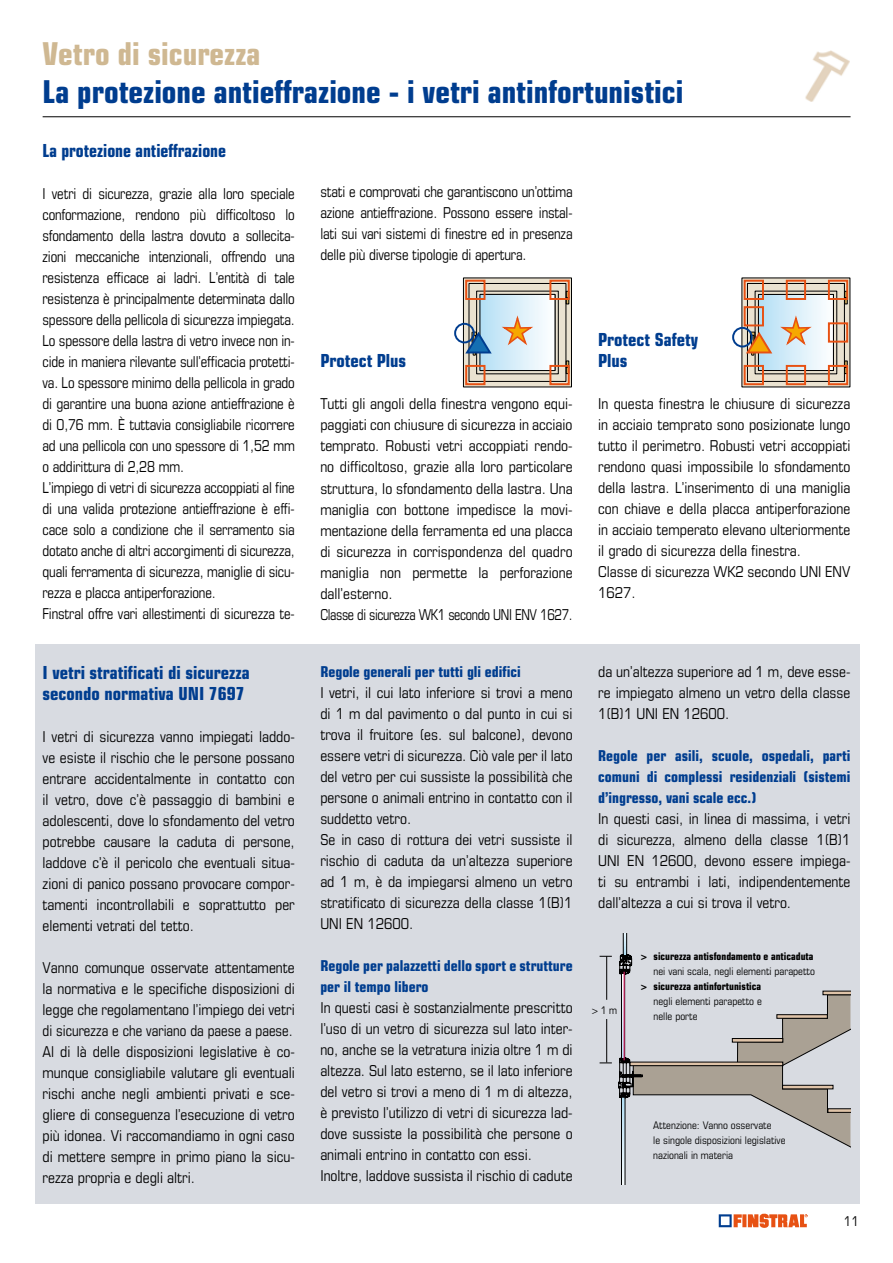
<style>
.page{position:relative;width:893px;height:1263px;background:#fff}
.page>*{position:absolute;margin:0;border:0;box-sizing:border-box;transform-origin:0 0}
.t1{font:700 condensed 31.5px "Eurostile";color:#003d8f}
.t2{font:700 condensed 31.5px "Eurostile";color:#cfb892}
.t3{font:700 condensed 18px/21px "Eurostile";color:#003d8f}
.t4{font:700 condensed 18px "Eurostile";color:#003d8f;scale:.95 1}
.t5{font:condensed 15px/21px "Eurostile";color:#000}
.t6{font:condensed 15px/21px "Eurostile";color:#000;scale:.95 1}
.t7{font:700 condensed 15px/21px "Eurostile";color:#003d8f}
.t8{font:condensed 13.5px "Eurostile";color:#000}
.t9{font:condensed 10.5px/15px "Eurostile";color:#000}
.t10{font:700 condensed 10.5px "Eurostile";color:#000}
</style>
<div class="page">
<svg style="left:742px;top:1214px;width:4px;height:13px"></svg>
<svg style="left:748px;top:1213px;width:59px;height:15px"></svg>
<svg style="left:719px;top:1214px;width:23px;height:13px"></svg>
<div style="left:35px;top:644px;width:825px;height:560px;background:#d8dbe1"></div>
<hr style="left:43px;top:116px;width:808px;height:1px;background:#000">
<img style="left:805px;top:50px;width:45px;height:52px">
<div style="left:454px;top:323px;width:21px;height:20px;border:2px solid #003d8f;border-radius:50%"></div>
<svg style="left:463px;top:277px;width:109px;height:111px"></svg>
<div style="left:732px;top:327px;width:21px;height:20px;border:2px solid #003d8f;border-radius:50%"></div>
<svg style="left:741px;top:277px;width:110px;height:111px"></svg>
<svg style="left:618px;top:934px;width:232px;height:251px"></svg>
<svg style="left:600px;top:1063px;width:12px;height:1px"></svg>
<hr style="left:606px;top:956px;width:1px;height:44px;background:#000">
<hr style="left:606px;top:1019px;width:1px;height:43px;background:#000">
<h1 class="t2" style="left:43px;top:35px;width:219px">Vetro di sicurezza</h1>
<h1 class="t1" style="left:43px;top:72px;width:642px">La protezione antieffrazione - i vetri antinfortunistici</h1>
<p class="t4" style="left:43px;top:139px;width:195px">La protezione antieffrazione</p>
<p class="t6" style="left:43px;top:182px;width:267px">I vetri di sicurezza, grazie alla loro speciale conformazione, rendono più difficoltoso lo sfondamento della lastra dovuto a sollecita&shy;zioni meccaniche intenzionali, offrendo una resistenza efficace ai ladri. L’entità di tale resistenza è principalmente determinata dallo spessore della pellicola di sicurezza impiegata.<br>Lo spessore della lastra di vetro invece non in&shy;cide in maniera rilevante sull’efficacia protetti&shy;va. Lo spessore minimo della pellicola in grado di garantire una buona azione antieffrazione è di 0,76 mm. È tuttavia consigliabile ricorrere ad una pellicola con uno spessore di 1,52 mm o addirittura di 2,28 mm.<br>L’impiego di vetri di sicurezza accoppiati al fine di una valida protezione antieffrazione è effi&shy;cace solo a condizione che il serramento sia dotato anche di altri accorgimenti di sicurezza, quali ferramenta di sicurezza, maniglie di sicu&shy;rezza e placca antiperforazione.<br>Finstral offre vari allestimenti di sicurezza te-</p>
<p class="t6" style="left:320px;top:181px;width:267px;text-align:justify">stati e comprovati che garantiscono un’ottima azione antieffrazione. Possono essere instal&shy;lati sui vari sistemi di finestre ed in presenza delle più diverse tipologie di apertura.</p>
<p class="t3" style="left:598px;top:329px;width:101px">Protect Safety<br>Plus</p>
<p class="t5" style="left:598px;top:393px;width:254px">In questa finestra le chiusure di sicurezza in acciaio temprato sono posizionate lungo tutto il perimetro. Robusti vetri accoppiati rendono quasi impossibile lo sfondamento della lastra. L’inserimento di una maniglia con chiave e della placca antiperforazione in acciaio temperato elevano ulteriormente il grado di sicurezza della finestra.<br>Classe di sicurezza WK2 secondo UNI ENV 1627.</p>
<p class="t3" style="left:320px;top:350px;width:87px">Protect Plus</p>
<p class="t5" style="left:320px;top:393px;width:254px">Tutti gli angoli della finestra vengono equi&shy;paggiati con chiusure di sicurezza in acciaio temprato. Robusti vetri accoppiati rendo&shy;no difficoltoso, grazie alla loro particolare struttura, lo sfondamento della lastra. Una maniglia con bottone impedisce la movi&shy;mentazione della ferramenta ed una placca di sicurezza in corrispondenza del quadro maniglia non permette la perforazione dall’esterno.<br>Classe di sicurezza WK1 secondo UNI ENV 1627.</p>
<p class="t3" style="left:43px;top:662px;width:209px">I vetri stratificati di sicurezza secondo normativa UNI 7697</p>
<p class="t5" style="left:43px;top:726px;width:254px;text-align:justify">I vetri di sicurezza vanno impiegati laddo&shy;ve esiste il rischio che le persone possano entrare accidentalmente in contatto con il vetro, dove c’è passaggio di bambini e adolescenti, dove lo sfondamento del vetro potrebbe causare la caduta di persone, laddove c’è il pericolo che eventuali situa&shy;zioni di panico possano provocare compor&shy;tamenti incontrollabili e soprattutto per elementi vetrati del tetto.</p>
<p class="t5" style="left:43px;top:957px;width:254px">Vanno comunque osservate attentamente la normativa e le specifiche disposizioni di legge che regolamentano l’impiego dei vetri di sicurezza e che variano da paese a paese.<br>Al di là delle disposizioni legislative è co&shy;munque consigliabile valutare gli eventuali rischi anche negli ambienti privati e sce&shy;gliere di conseguenza l’esecuzione di vetro più idonea. Vi raccomandiamo in ogni caso di mettere sempre in primo piano la sicu&shy;rezza propria e degli altri.</p>
<p class="t7" style="left:320px;top:661px;width:202px">Regole generali per tutti gli edifici</p>
<p class="t5" style="left:320px;top:682px;width:254px">I vetri, il cui lato inferiore si trovi a meno di 1 m dal pavimento o dal punto in cui si trova il fruitore (es. sul balcone), devono essere vetri di sicurezza. Ciò vale per il lato del vetro per cui sussiste la possibilità che persone o animali entrino in contatto con il suddetto vetro.<br>Se in caso di rottura dei vetri sussiste il rischio di caduta da un’altezza superiore ad 1 m, è da impiegarsi almeno un vetro stratificato di sicurezza della classe 1(B)1<br>UNI EN 12600.</p>
<p class="t7" style="left:320px;top:955px;width:254px">Regole per palazzetti dello sport e strutture per il tempo libero</p>
<p class="t5" style="left:320px;top:997px;width:254px">In questi casi è sostanzialmente prescritto l’uso di un vetro di sicurezza sul lato inter&shy;no, anche se la vetratura inizia oltre 1 m di altezza. Sul lato esterno, se il lato inferiore del vetro si trovi a meno di 1 m di altezza, è previsto l’utilizzo di vetri di sicurezza lad&shy;dove sussiste la possibilità che persone o animali entrino in contatto con essi.<br>Inoltre, laddove sussista il rischio di cadute</p>
<p class="t5" style="left:598px;top:661px;width:254px;text-align:justify">da un’altezza superiore ad 1 m, deve esse&shy;re impiegato almeno un vetro della classe 1(B)1 UNI EN 12600.</p>
<p class="t7" style="left:598px;top:745px;width:254px;text-align:justify">Regole per asili, scuole, ospedali, parti comuni di complessi residenziali (sistemi d’ingresso, vani scale ecc.)</p>
<p class="t5" style="left:598px;top:808px;width:254px;text-align:justify">In questi casi, in linea di massima, i vetri di sicurezza, almeno della classe 1(B)1<br>UNI EN 12600, devono essere impiega&shy;ti su entrambi i lati, indipendentemente dall’altezza a cui si trova il vetro.</p>
<p class="t9" style="left:592px;top:1002px;width:27px">&gt; 1 m</p>
<p class="t10" style="left:641px;top:950px;width:174px">&gt; sicurezza antisfondamento e anticaduta</p>
<p class="t9" style="left:654px;top:963px;width:163px">nei vani scala, negli elementi parapetto</p>
<p class="t10" style="left:641px;top:980px;width:122px">&gt; sicurezza antinfortunistica</p>
<p class="t9" style="left:654px;top:993px;width:110px">negli elementi parapetto e nelle porte</p>
<p class="t9" style="left:653px;top:1117px;width:134px">Attenzione: Vanno osservate<br>le singole disposizioni legislative nazionali in materia</p>
<p class="t8" style="left:844px;top:1213px;width:17px">11</p>
</div>
